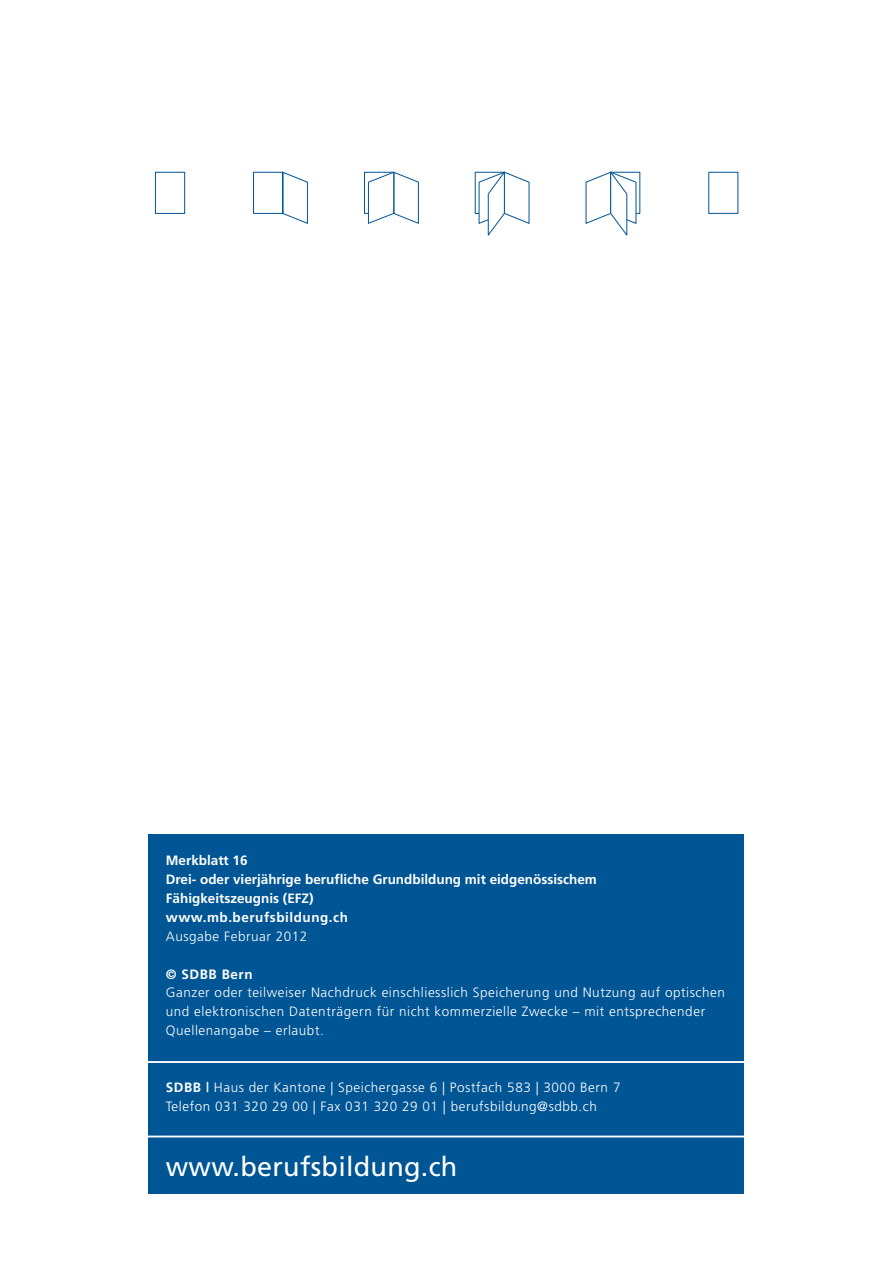
<style>
.page{position:relative;width:893px;height:1263px;background:#fff}
.page>*{position:absolute;margin:0;border:0;box-sizing:border-box;transform-origin:0 0}
.t1{font:27px "Frutiger";letter-spacing:.01em;color:#fff}
.t2{font:300 13.5px/18.9px "Frutiger";letter-spacing:.04em;color:#fff}
.t3{font:700 13.5px/18.9px "Frutiger";color:#fff}
.t4{font:700 13.5px "Frutiger";letter-spacing:.04em;color:#fff}
.s1{font-weight:700}
</style>
<div class="page">
<svg style="left:155px;top:171px;width:264px;height:53px"></svg>
<svg style="left:474px;top:171px;width:56px;height:65px"></svg>
<svg style="left:585px;top:171px;width:56px;height:65px"></svg>
<div style="left:149px;top:834px;width:595px;height:360px;background:#005595"></div>
<hr style="left:129px;top:1136px;width:660px;height:1px;background:#fff">
<hr style="left:129px;top:1061px;width:660px;height:2px;background:#fff">
<p class="t3" style="left:166px;top:851px;width:433px">Merkblatt 16<br>Drei- oder vierjährige berufliche Grundbildung mit eidgenössischem Fähigkeitszeugnis (EFZ)<br>www.mb.berufsbildung.ch</p>
<p class="t2" style="left:166px;top:927px;width:143px">Ausgabe Februar 2012</p>
<p class="t4" style="left:166px;top:966px;width:88px">© SDBB Bern</p>
<p class="t2" style="left:166px;top:983px;width:560px">Ganzer oder teilweiser Nachdruck einschliesslich Speicherung und Nutzung auf optischen und elektronischen Datenträgern für nicht kommerzielle Zwecke – mit entsprechender<br>Quellenangabe – erlaubt.</p>
<p class="t2" style="left:166px;top:1078px;width:456px"><span class="s1">SDBB |</span> Haus der Kantone | Speichergasse 6 | Postfach 583 | 3000 Bern 7<br>Telefon 031 320 29 00 | Fax 031 320 29 01 | berufsbildung@sdbb.ch</p>
<h1 class="t1" style="left:166px;top:1150px;width:293px">www.berufsbildung.ch</h1>
</div>
